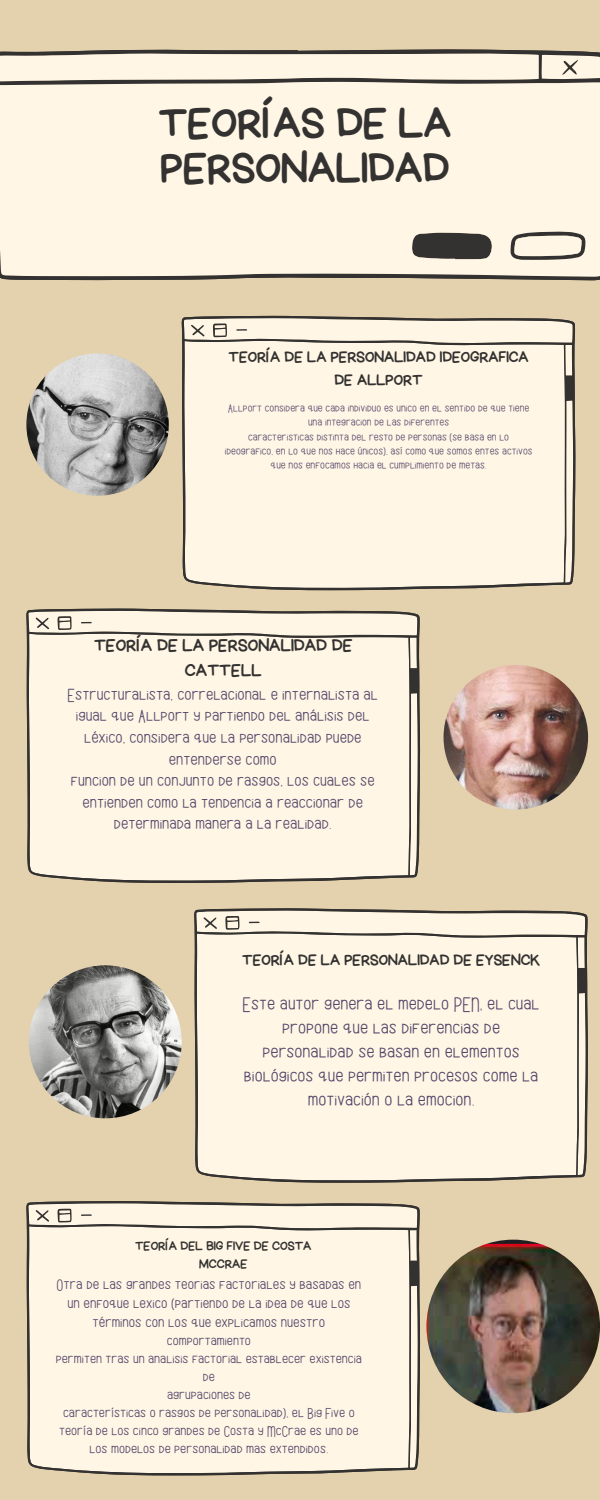
<style>
.page{position:relative;width:600px;height:1500px;background:#e4d1ae}
.page>*{position:absolute;margin:0;border:0;box-sizing:border-box;transform-origin:0 0}
.t1{font:44px/45px "Handyman";color:#333231}
.t2{font:20px/24px "Maely";color:#534569;text-align:center}
.t3{font:18px/21.6px "Maely";color:#534569;text-align:center}
.t4{font:18px/25.2px "Handyman";color:#333231;text-align:center}
.t5{font:16px/18.8px "Maely";color:#534569;text-align:center}
.t6{font:16px/22.3px "Handyman";color:#333231;text-align:center}
.t7{font:15px/18px "Maely";color:#534569;text-align:center}
.t8{font:13px "Handyman";color:#333231}
.t9{font:12px/14.3px "Maely";color:#534569;text-align:center}
</style>
<div class="page">
<svg style="left:182px;top:316px;width:394px;height:274px;background:#f5ecdb"></svg>
<svg style="left:0;top:49px;width:600px;height:231px;fill:#333231"></svg>
<div style="left:0;top:54px;width:600px;height:223px;background:#fff6e5"></div>
<div style="left:26px;top:609px;width:394px;height:274px;background:#fff6e5"></div>
<svg style="left:194px;top:908px;width:394px;height:275px;background:#f4ecdb"></svg>
<div style="left:26px;top:1201px;width:394px;height:274px;background:#fff6e5"></div>
<img style="left:26px;top:353px;width:143px;height:143px;border-radius:50%">
<img style="left:444px;top:665px;width:144px;height:145px;border-radius:50%">
<img style="left:29px;top:965px;width:153px;height:153px;border-radius:50%">
<img style="left:426px;top:1240px;width:174px;height:173px;border-radius:50%">
<h5 class="t1" style="left:158px;top:102px;width:295px">TEORÍAS DE LA<br>PERSONALIDAD</h5>
<p class="t6" style="left:229px;top:346px;width:302px">TEORÍA DE LA PERSONALIDAD IDEOGRAFICA<br>DE ALLPORT</p>
<p class="t9" style="left:228px;top:401px;width:303px">Allport considera que cada individuo es unico en el sentido de que tiene una integracion de las diferentes</p>
<p class="t9" style="left:225px;top:430px;width:309px">caracteristicas distinta del resto de personas (se basa en lo ideografico, en lo que nos hace únicos), así como que somos entes activos que nos enfocamos hacia el cumplimiento de metas.</p>
<h3 class="t4" style="left:94px;top:633px;width:260px">TEORÍA DE LA PERSONALIDAD DE<br>CATTELL</h3>
<h4 class="t3" style="left:67px;top:684px;width:312px">Estructuralista, correlacional e internalista al igual que Allport y partiendo del análisis del léxico, considera que la personalidad puede entenderse como<br>funcion de un conjunto de rasgos, los cuales se entienden como la tendencia a reaccionar de determinada manera a la realidad.</h4>
<p class="t6" style="left:242px;top:949px;width:299px">TEORÍA DE LA PERSONALIDAD DE EYSENCK</p>
<p class="t2" style="left:243px;top:993px;width:299px">Este autor genera el medelo PEN, el cual propone que las diferencias de personalidad se basan en elementos biológicos que permiten procesos come la motivación o la emocion.</p>
<p class="t8" style="left:135px;top:1240px;width:178px">TEORÍA DEL BIG FIVE DE COSTA</p>
<h5 class="t8" style="left:199px;top:1258px;width:50px">MCCRAE</h5>
<h2 class="t5" style="left:57px;top:1276px;width:306px">Otra de las grandes teorias factoriales y basadas en un enfoque lexico (partiendo de la idea de que los términos con los que explicamos nuestro</h2>
<h2 class="t7" style="left:56px;top:1333px;width:308px">comportamiento<br>permiten tras un analisis factorial establecer existencia de<br>agrupaciones de<br>características o rasgos de personalidad), el Big Five o teoría de los cinco grandes de Costa y McCrae es uno de los modelos de personalidad mas extendidos.</h2>
</div>
